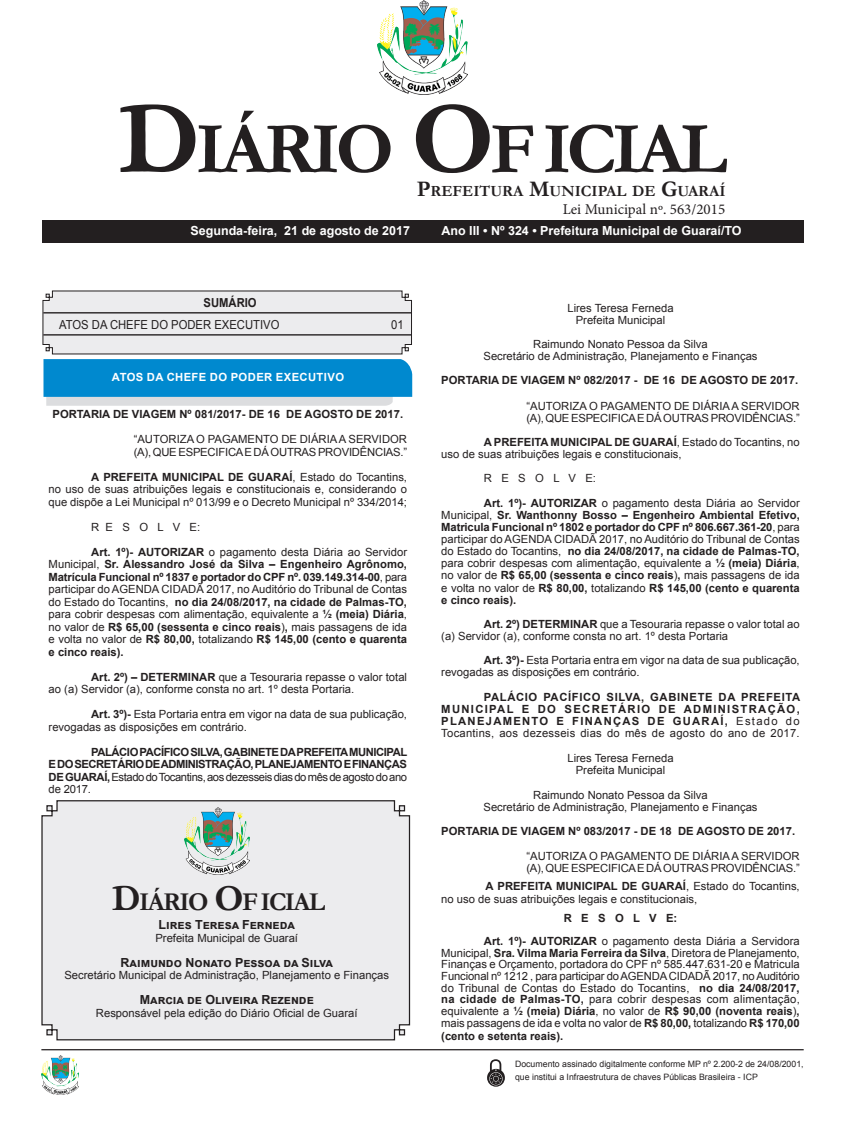
<style>
.page{position:relative;width:851px;height:1134px;background:#fff}
.page>*{position:absolute;margin:0;border:0;box-sizing:border-box;transform-origin:0 0}
.CORPO_DE_TEXTO{font:700 73.62px "Garamond";letter-spacing:-.06em;color:#231f20}
.CORPO_DE_TEXTO-2{font:700 25.88px "Garamond";letter-spacing:-.06em;color:#231f20}
.CORPO_DE_TEXTO-3{font:700 15.62px "Garamond";color:#231f20}
.t1{font:15px "Minion Pro";color:#231f20}
.t2{font:700 12.5px "Arial";color:#fff}
.Assinatura{font:700 12.5px "Arial";color:#231f20}
.Nome_Secretário{font:12.38px "Arial";color:#231f20;scale:.91 1}
.Nome_Secretário-2{font:700 12.38px "Arial";color:#231f20;scale:.91 1}
.CORPO_DE_TEXTO-4{font:700 11.25px/12.5px "Arial";color:#231f20;text-align:justify}
.CORPO_DE_TEXTO-5{font:11.25px/11.9px "Arial";color:#231f20}
.Assinatura-2{font:11.25px "Arial";color:#231f20}
.EMENTA{font:11.25px/12.5px "Arial";letter-spacing:-.02em;color:#231f20}
.SEM_PARAGRAFO{font:700 11.25px "Arial";color:#231f20}
.Normal__Web{font:11.25px/12.6px "Arial";color:#231f20}
.t3{font:700 11.25px "Arial";letter-spacing:.035em;color:#fff}
.Corpo_de_texto{font:700 11.25px "Arial";color:#231f20}
.CORPO_DE_TEXTO-6{font:8.75px/12.5px "Arial";color:#231f20}
.s1{font-size:105.25px}
.s2{font-size:22.38px}
.s3{font-weight:700}
.s4{font-weight:400}
.s5{font-size:36.88px}
</style>
<div class="page">
<div style="left:42px;top:220px;width:760px;height:22px;background:#231f20"></div>
<hr style="left:41px;top:1049px;width:762px;height:1px;background:#231f20">
<img style="left:378px;top:0;width:89px;height:95px">
<img style="left:41px;top:1056px;width:37px;height:39px">
<svg style="left:487px;top:1059px;width:18px;height:28px"></svg>
<div style="left:41px;top:800px;width:369px;height:241px;background:#ececee"></div>
<img style="left:185px;top:807px;width:64px;height:68px">
<svg style="left:42px;top:290px;width:370px;height:116px;background:#97c2d9"></svg>
<p class="CORPO_DE_TEXTO" style="left:118px;top:99px;width:610px"><span class="s1">D</span>IÁRIO <span class="s1">O</span>F ICIAL</p>
<p class="CORPO_DE_TEXTO-3" style="left:417px;top:181px;width:310px"><span class="s2">P</span>REFEITURA <span class="s2">M</span>UNICIPAL DE <span class="s2">G</span>UARAÍ</p>
<p class="t1" style="left:562px;top:199px;width:164px">Lei Municipal nº. 563/2015</p>
<p class="t2" style="left:190px;top:222px;width:221px">Segunda-feira, 21 de agosto de 2017</p>
<p class="t2" style="left:441px;top:222px;width:301px">Ano III • Nº 324 • Prefeitura Municipal de Guaraí/TO</p>
<p class="Nome_Secretário-2" style="left:203px;top:294px;width:60px">SUMÁRIO</p>
<p class="Nome_Secretário" style="left:59px;top:316px;width:243px">ATOS DA CHEFE DO PODER EXECUTIVO</p>
<p class="Nome_Secretário" style="left:391px;top:316px;width:15px">01</p>
<p class="t3" style="left:112px;top:369px;width:233px">ATOS DA CHEFE DO PODER EXECUTIVO</p>
<p class="CORPO_DE_TEXTO-4" style="left:52px;top:408px;width:352px">PORTARIA DE VIAGEM Nº 081/2017- DE 16 DE AGOSTO DE 2017.</p>
<p class="EMENTA" style="left:134px;top:433px;width:275px">“AUTORIZA O PAGAMENTO DE DIÁRIA A SERVIDOR (A), QUE ESPECIFICA E DÁ OUTRAS PROVIDÊNCIAS.”</p>
<p class="CORPO_DE_TEXTO-5" style="left:49px;top:470px;width:360px;line-height:12.5px;text-align:justify;text-indent:43px"><span class="s3">A PREFEITA MUNICIPAL DE GUARAÍ</span>, Estado do Tocantins, no uso de suas atribuições legais e constitucionais e, considerando o que dispõe a Lei Municipal nº 013/99 e o Decreto Municipal nº 334/2014;</p>
<p class="CORPO_DE_TEXTO-5" style="left:91px;top:521px;width:111px">R E S O L V E:</p>
<p class="CORPO_DE_TEXTO-4" style="left:49px;top:546px;width:360px;text-indent:43px">Art. 1º)- AUTORIZAR <span class="s4">o pagamento desta Diária ao Servidor Municipal,</span> Sr. Alessandro José da Silva – Engenheiro Agrônomo, Matrícula Funcional nº 1837 e portador do CPF nº. 039.149.314-00<span class="s4">, para participar do AGENDA CIDADÃ 2017, no Auditório do Tribunal de Contas do Estado do Tocantins,</span> no dia 24/08/2017, na cidade de Palmas-TO, <span class="s4">para cobrir despesas com alimentação, equivalente a</span> ½ (meia) Diária<span class="s4">, no valor de</span> R$ 65,00 (sessenta e cinco reais<span class="s4">)</span>, <span class="s4">mais passagens de ida e volta no valor de</span> R$ 80,00, <span class="s4">totalizando</span> R$ 145,00 (cento e quarenta e cinco reais).</p>
<p class="CORPO_DE_TEXTO-5" style="left:49px;top:670px;width:360px;line-height:12.5px;text-indent:43px"><span class="s3">Art. 2º) – DETERMINAR</span> que a Tesouraria repasse o valor total ao (a) Servidor (a), conforme consta no art. 1º desta Portaria.</p>
<p class="CORPO_DE_TEXTO-5" style="left:49px;top:708px;width:360px;line-height:12.5px;text-indent:43px"><span class="s3">Art. 3º)-</span> Esta Portaria entra em vigor na data de sua publicação, revogadas as disposições em contrário.</p>
<p class="CORPO_DE_TEXTO-4" style="left:49px;top:746px;width:360px;text-indent:43px">PALÁCIO PACÍFICO SILVA, GABINETE DA PREFEITA MUNICIPAL E DO SECRETÁRIO DE ADMINISTRAÇÃO, PLANEJAMENTO E FINANÇAS DE GUARAÍ, <span class="s4">Estado do Tocantins, aos dezesseis dias do mês de agosto do ano de 2017.</span></p>
<p class="CORPO_DE_TEXTO-2" style="left:112px;top:884px;width:215px"><span class="s5">D</span>IÁRIO <span class="s5">O</span>F ICIAL</p>
<p class="Assinatura" style="left:158px;top:916px;width:137px">Lires Teresa Ferneda</p>
<p class="Assinatura-2" style="left:155px;top:930px;width:144px">Prefeita Municipal de Guaraí</p>
<p class="Assinatura" style="left:120px;top:954px;width:213px">Raimundo Nonato Pessoa da Silva</p>
<p class="Assinatura-2" style="left:64px;top:968px;width:326px">Secretário Municipal de Administração, Planejamento e Finanças</p>
<p class="Assinatura" style="left:140px;top:991px;width:175px">Marcia de Oliveira Rezende</p>
<p class="Assinatura-2" style="left:96px;top:1005px;width:263px">Responsável pela edição do Diário Oficial de Guaraí</p>
<p class="Assinatura-2" style="left:567px;top:300px;width:108px">Lires Teresa Ferneda</p>
<p class="Assinatura-2" style="left:575px;top:312px;width:91px">Prefeita Municipal</p>
<p class="Assinatura-2" style="left:533px;top:336px;width:176px">Raimundo Nonato Pessoa da Silva</p>
<p class="Assinatura-2" style="left:483px;top:348px;width:275px">Secretário de Administração, Planejamento e Finanças</p>
<p class="SEM_PARAGRAFO" style="left:441px;top:373px;width:358px">PORTARIA DE VIAGEM Nº 082/2017 - DE 16 DE AGOSTO DE 2017.</p>
<p class="EMENTA" style="left:526px;top:400px;width:275px;line-height:12.1px">“AUTORIZA O PAGAMENTO DE DIÁRIA A SERVIDOR (A), QUE ESPECIFICA E DÁ OUTRAS PROVIDÊNCIAS.”</p>
<p class="CORPO_DE_TEXTO-5" style="left:441px;top:436px;width:360px;text-indent:43px"><span class="s3">A PREFEITA MUNICIPAL DE GUARAÍ</span>, Estado do Tocantins, no uso de suas atribuições legais e constitucionais,</p>
<p class="CORPO_DE_TEXTO-5" style="left:484px;top:472px;width:114px">R E S O L V E:</p>
<p class="CORPO_DE_TEXTO-4" style="left:441px;top:497px;width:360px;line-height:12.1px;text-indent:43px">Art. 1º)- AUTORIZAR <span class="s4">o pagamento desta Diária ao Servidor Municipal,</span> Sr. Wanthonny Bosso – Engenheiro Ambiental Efetivo, Matricula Funcional nº 1802 e portador do CPF nº 806.667.361-20<span class="s4">, para participar do AGENDA CIDADÃ 2017, no Auditório do Tribunal de Contas do Estado do Tocantins,</span> no dia 24/08/2017, na cidade de Palmas-TO, <span class="s4">para cobrir despesas com alimentação, equivalente a</span> ½ (meia) Diária<span class="s4">, no valor de</span> R$ 65,00 (sessenta e cinco reais<span class="s4">)</span>, <span class="s4">mais passagens de ida e volta no valor de</span> R$ 80,00, <span class="s4">totalizando</span> R$ 145,00 (cento e quarenta e cinco reais).</p>
<p class="CORPO_DE_TEXTO-5" style="left:441px;top:618px;width:360px;text-indent:43px"><span class="s3">Art. 2º) DETERMINAR</span> que a Tesouraria repasse o valor total ao (a) Servidor (a), conforme consta no art. 1º desta Portaria</p>
<p class="CORPO_DE_TEXTO-5" style="left:441px;top:654px;width:360px;text-indent:43px"><span class="s3">Art. 3º)-</span> Esta Portaria entra em vigor na data de sua publicação, revogadas as disposições em contrário.</p>
<p class="CORPO_DE_TEXTO-4" style="left:441px;top:691px;width:360px;line-height:12.1px;text-indent:43px">PALÁCIO PACÍFICO SILVA, GABINETE DA PREFEITA MUNICIPAL E DO SECRETÁRIO DE ADMINISTRAÇÃO, PLANEJAMENTO E FINANÇAS DE GUARAÍ, <span class="s4">Estado do Tocantins, aos dezesseis dias do mês de agosto do ano de 2017.</span></p>
<p class="Assinatura-2" style="left:567px;top:751px;width:108px">Lires Teresa Ferneda</p>
<p class="Assinatura-2" style="left:575px;top:763px;width:91px">Prefeita Municipal</p>
<p class="Assinatura-2" style="left:533px;top:787px;width:176px">Raimundo Nonato Pessoa da Silva</p>
<p class="Assinatura-2" style="left:483px;top:799px;width:275px">Secretário de Administração, Planejamento e Finanças</p>
<p class="SEM_PARAGRAFO" style="left:441px;top:823px;width:355px">PORTARIA DE VIAGEM Nº 083/2017 - DE 18 DE AGOSTO DE 2017.</p>
<p class="EMENTA" style="left:526px;top:850px;width:275px;line-height:11.6px">“AUTORIZA O PAGAMENTO DE DIÁRIA A SERVIDOR (A), QUE ESPECIFICA E DÁ OUTRAS PROVIDÊNCIAS.”</p>
<p class="Normal__Web" style="left:441px;top:880px;width:360px;text-indent:44px"><span class="s3">A PREFEITA MUNICIPAL DE GUARAÍ</span>, Estado do Tocantins, no uso de suas atribuições legais e constitucionais,</p>
<p class="Corpo_de_texto" style="left:563px;top:910px;width:115px">R E S O L V E:</p>
<p class="CORPO_DE_TEXTO-5" style="left:441px;top:935px;width:360px;text-align:justify;text-indent:43px"><span class="s3">Art. 1º)- AUTORIZAR</span> o pagamento desta Diária a Servidora Municipal, <span class="s3">Sra. Vilma Maria Ferreira da Silva</span>, Diretora de Planejamento, Finanças e Orçamento, portadora do CPF nº 585.447.631-20 e Matricula Funcional nº 1212 , para participar do AGENDA CIDADÃ 2017, no Auditório do Tribunal de Contas do Estado do Tocantins, <span class="s3">no dia 24/08/2017, na cidade de Palmas-TO,</span> para cobrir despesas com alimentação, equivalente a <span class="s3">½ (meia) Diária</span>, no valor de <span class="s3">R$ 90,00 (noventa reais</span>)<span class="s3">, </span>mais passagens de ida e volta no valor de <span class="s3">R$ 80,00,</span> totalizando <span class="s3">R$ 170,00 (cento e setenta reais).</span></p>
<p class="CORPO_DE_TEXTO-6" style="left:515px;top:1058px;width:290px">Documento assinado digitalmente conforme MP nº 2.200-2 de 24/08/2001, que institui a Infraestrutura de chaves Públicas Brasileira - ICP</p>
</div>
